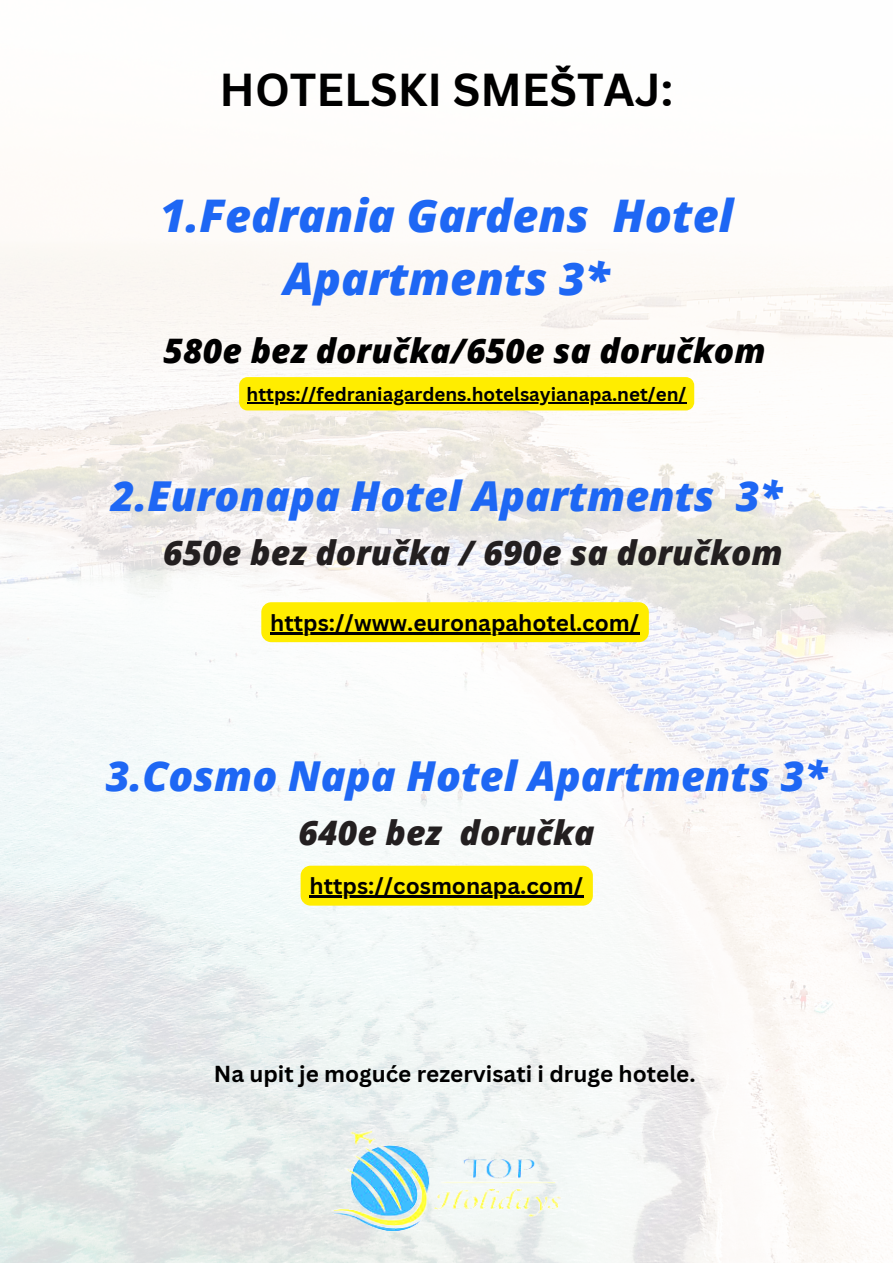
<style>
.page{position:relative;width:893px;height:1263px;background:#fff}
.page>*{position:absolute;margin:0;border:0;box-sizing:border-box;transform-origin:0 0}
.t1{font:italic 800 45px/63px "Open Sans";color:#1e67f4;text-align:center}
.t2{font:700 45px "Canva Sans";color:#000}
.t3{font:italic 800 41.25px "Open Sans";color:#1e67f4}
.t4{font:italic 800 33.75px "Open Sans";color:#231f20}
.t5{font:italic 800 33.75px "Open Sans";color:#000}
.t6{font:700 22.5px "Canva Sans";color:#000}
.t7{font:700 18.75px "Canva Sans";color:#000}
</style>
<div class="page">
<img style="left:0;top:242px;width:893px;height:1021px">
<img style="left:312px;top:1104px;width:269px;height:159px">
<div style="left:239px;top:377px;width:455px;height:33px;background:#ffed00"></div>
<hr style="left:247px;top:402px;width:439px;height:2px;background:#000">
<div style="left:261px;top:602px;width:388px;height:40px;background:#ffed00;border-radius:10px"></div>
<hr style="left:270px;top:632px;width:369px;height:2px;background:#000">
<div style="left:301px;top:866px;width:292px;height:40px;background:#ffed00;border-radius:10px"></div>
<hr style="left:309px;top:895px;width:274px;height:3px;background:#000">
<p class="t2" style="left:220px;top:58px;width:455px">HOTELSKI SMEŠTAJ:</p>
<p class="t1" style="left:160px;top:183px;width:575px">1.Fedrania Gardens Hotel<br>Apartments 3*</p>
<p class="t5" style="left:164px;top:327px;width:603px">580e bez doručka/650e sa doručkom</p>
<p class="t7" style="left:247px;top:381px;width:441px">https://fedraniagardens.hotelsayianapa.net/en/</p>
<p class="t3" style="left:111px;top:467px;width:673px">2.Euronapa Hotel Apartments 3*</p>
<p class="t4" style="left:163px;top:529px;width:621px">650e bez doručka / 690e sa doručkom</p>
<p class="t6" style="left:270px;top:607px;width:370px">https://www.euronapahotel.com/</p>
<p class="t3" style="left:106px;top:747px;width:723px">3.Cosmo Napa Hotel Apartments 3*</p>
<p class="t4" style="left:298px;top:809px;width:297px">640e bez doručka</p>
<p class="t6" style="left:309px;top:870px;width:275px">https://cosmonapa.com/</p>
<p class="t6" style="left:214px;top:1058px;width:483px">Na upit je moguće rezervisati i druge hotele.</p>
</div>
